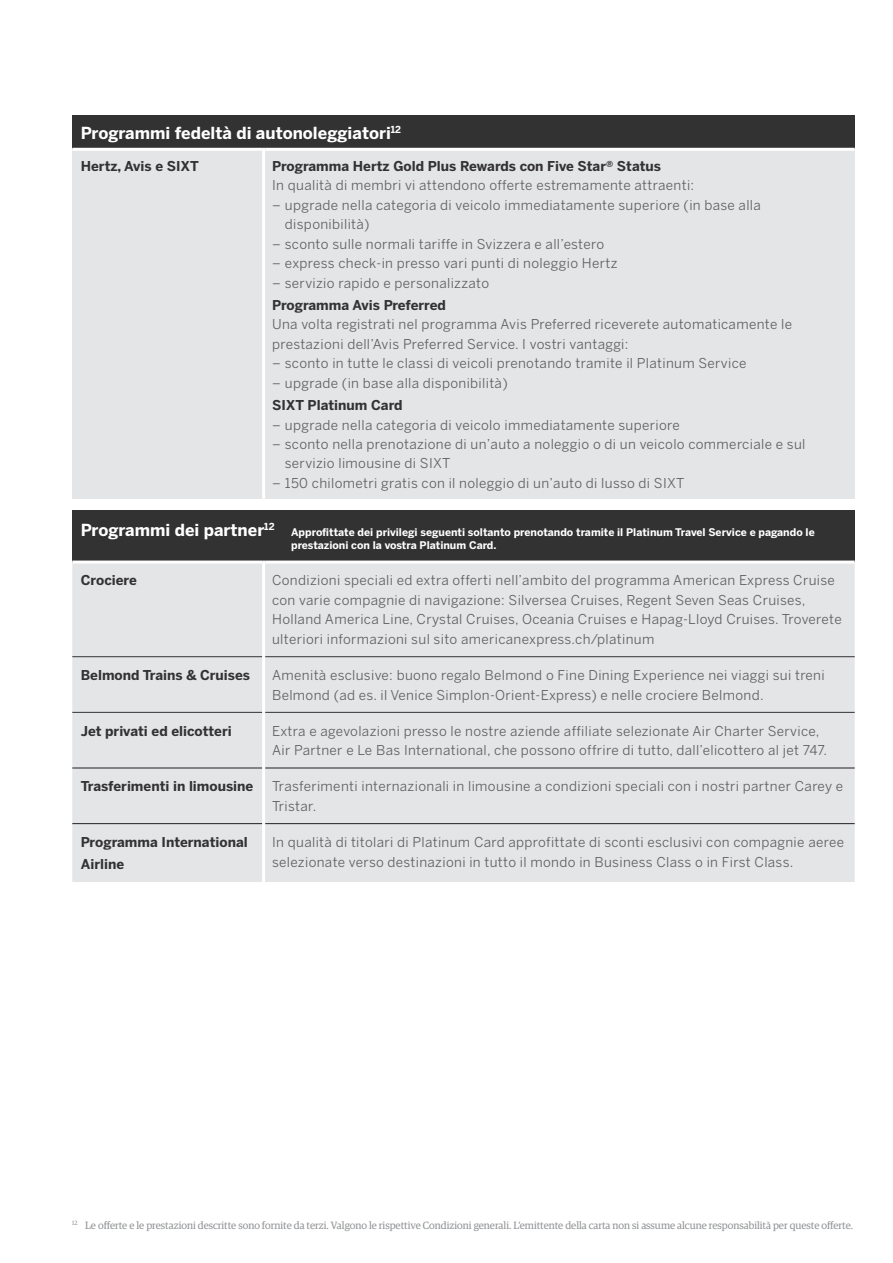
<style>
.page{position:relative;width:893px;height:1263px;background:#fff}
.page>*{position:absolute;margin:0;border:0;box-sizing:border-box;transform-origin:0 0}
.t1{font:700 16.5px "Benton Sans";color:#fff}
.t2{font:13.5px/19.5px "Benton Sans";letter-spacing:.025em;color:#5f5f62}
.t3{font:700 13.5px/22.2px "Benton Sans";color:#333233}
.t4{font:10.5px "Guardian Egyp";color:#8f9194}
.t5{font:700 10.5px/13.5px "Benton Sans";color:#fff}
</style>
<div class="page">
<div style="left:72px;top:510px;width:783px;height:52px;background:#333233"></div>
<div style="left:72px;top:563px;width:190px;height:319px;background:#e4e5e7"></div>
<div style="left:265px;top:563px;width:590px;height:319px;background:#e4e5e7"></div>
<hr style="left:72px;top:656px;width:190px;height:1px;background:#333233">
<hr style="left:265px;top:656px;width:590px;height:1px;background:#333233">
<hr style="left:72px;top:712px;width:190px;height:1px;background:#333233">
<hr style="left:265px;top:712px;width:590px;height:1px;background:#333233">
<hr style="left:72px;top:768px;width:190px;height:1px;background:#231f20">
<hr style="left:265px;top:768px;width:590px;height:1px;background:#231f20">
<hr style="left:72px;top:823px;width:190px;height:1px;background:#231f20">
<hr style="left:265px;top:823px;width:590px;height:1px;background:#231f20">
<hr style="left:262px;top:560px;width:3px;height:97px;background:#fff">
<hr style="left:72px;top:560px;width:190px;height:3px;background:#fff">
<hr style="left:265px;top:560px;width:590px;height:3px;background:#fff">
<div style="left:72px;top:115px;width:783px;height:34px;background:#333233"></div>
<div style="left:72px;top:149px;width:192px;height:350px;background:#e4e5e7"></div>
<div style="left:264px;top:149px;width:591px;height:350px;background:#e4e5e7"></div>
<hr style="left:72px;top:148px;width:190px;height:3px;background:#fff">
<hr style="left:265px;top:148px;width:590px;height:3px;background:#fff">
<hr style="left:262px;top:148px;width:3px;height:351px;background:#fff">
<p class="t1" style="left:81px;top:123px;width:322px">Programmi fedeltà di autonoleggiatori<sup>12</sup></p>
<p class="t3" style="left:81px;top:154px;width:120px">Hertz, Avis e SIXT</p>
<p class="t3" style="left:272px;top:154px;width:390px">Programma Hertz Gold Plus Rewards con Five Star® Status</p>
<p class="t2" style="left:272px;top:175px;width:424px">In qualità di membri vi attendono offerte estremamente attraenti:</p>
<p class="t2" style="left:285px;top:195px;width:477px;text-indent:-13px">– upgrade nella categoria di veicolo immediatamente superiore (in base alla disponibilità)</p>
<p class="t2" style="left:272px;top:234px;width:334px">– sconto sulle normali tariffe in Svizzera e all’estero</p>
<p class="t2" style="left:272px;top:253px;width:347px">– express check-in presso vari punti di noleggio Hertz</p>
<p class="t2" style="left:272px;top:273px;width:218px">– servizio rapido e personalizzato</p>
<p class="t3" style="left:272px;top:294px;width:175px">Programma Avis Preferred</p>
<p class="t2" style="left:272px;top:314px;width:521px">Una volta registrati nel programma Avis Preferred riceverete automaticamente le prestazioni dell’Avis Preferred Service. I vostri vantaggi:</p>
<p class="t2" style="left:272px;top:353px;width:476px">– sconto in tutte le classi di veicoli prenotando tramite il Platinum Service</p>
<p class="t2" style="left:272px;top:373px;width:237px">– upgrade (in base alla disponibilità)</p>
<p class="t3" style="left:272px;top:394px;width:132px">SIXT Platinum Card</p>
<p class="t2" style="left:272px;top:415px;width:409px">– upgrade nella categoria di veicolo immediatamente superiore</p>
<p class="t2" style="left:285px;top:434px;width:522px;text-indent:-13px">– sconto nella prenotazione di un’auto a noleggio o di un veicolo commerciale e sul servizio limousine di SIXT</p>
<p class="t2" style="left:272px;top:473px;width:414px">– 150 chilometri gratis con il noleggio di un’auto di lusso di SIXT</p>
<p class="t1" style="left:81px;top:520px;width:195px">Programmi dei partner<sup>12</sup></p>
<p class="t5" style="left:291px;top:525px;width:525px">Approfittate dei privilegi seguenti soltanto prenotando tramite il Platinum Travel Service e pagando le prestazioni con la vostra Platinum Card.</p>
<p class="t3" style="left:81px;top:569px;width:58px">Crociere</p>
<p class="t2" style="left:272px;top:571px;width:571px">Condizioni speciali ed extra offerti nell’ambito del programma American Express Cruise con varie compagnie di navigazione: Silversea Cruises, Regent Seven Seas Cruises, Holland America Line, Crystal Cruises, Oceania Cruises e Hapag-Lloyd Cruises. Troverete ulteriori informazioni sul sito americanexpress.ch/platinum</p>
<p class="t3" style="left:81px;top:664px;width:171px">Belmond Trains &amp; Cruises</p>
<p class="t2" style="left:272px;top:665px;width:554px">Amenità esclusive: buono regalo Belmond o Fine Dining Experience nei viaggi sui treni<br>Belmond (ad es. il Venice Simplon-Orient-Express) e nelle crociere Belmond.</p>
<p class="t3" style="left:81px;top:719px;width:152px">Jet privati ed elicotteri</p>
<p class="t2" style="left:272px;top:721px;width:556px">Extra e agevolazioni presso le nostre aziende affiliate selezionate Air Charter Service,<br>Air Partner e Le Bas International, che possono offrire di tutto, dall’elicottero al jet 747.</p>
<p class="t3" style="left:81px;top:775px;width:174px">Trasferimenti in limousine</p>
<p class="t2" style="left:272px;top:776px;width:573px">Trasferimenti internazionali in limousine a condizioni speciali con i nostri partner Carey e<br>Tristar.</p>
<p class="t3" style="left:81px;top:831px;width:168px">Programma International<br>Airline</p>
<p class="t2" style="left:272px;top:832px;width:573px">In qualità di titolari di Platinum Card approfittate di sconti esclusivi con compagnie aeree selezionate verso destinazioni in tutto il mondo in Business Class o in First Class.</p>
<p class="t4" style="left:72px;top:1218px;width:782px"><sup>12</sup> Le offerte e le prestazioni descritte sono fornite da terzi. Valgono le rispettive Condizioni generali. L’emittente della carta non si assume alcune responsabilità per queste offerte.</p>
</div>
